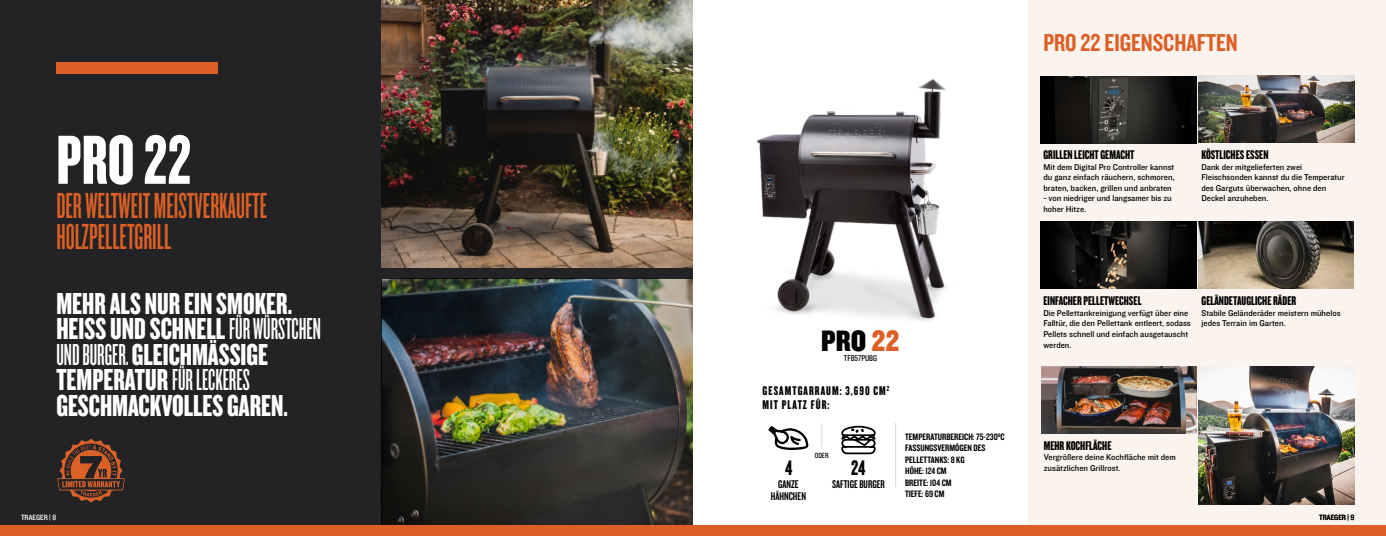
<style>
.page{position:relative;width:1386px;height:536px;background:#fff}
.page>*{position:absolute;margin:0;border:0;box-sizing:border-box;transform-origin:0 0}
.t1{font:72.01px "Knockout 68 Full Featherwt";color:#fff}
.t2{font:37.62px/31.5px "Knockout 46 Flyweight";color:#dc6026}
.t3{font:31.5px/25.4px "Knockout 68 Full Featherwt";color:#fff}
.t4{font:31.5px "Knockout 46 Flyweight";color:#fff}
.t5{font:30.62px "Knockout 70 Full Welterwt";color:#000}
.t6{font:25.38px "Knockout 49 Liteweight";color:#dc6026}
.t7{font:21.88px "Knockout 68 Full Featherwt";color:#000}
.t8{font:13.12px "Knockout 68 Full Featherwt";color:#000}
.t9{font:13.12px/14px "Knockout 68 Full Featherwt";letter-spacing:.08em;color:#000}
.t10{font:11.64px/11.4px "Knockout 48 Featherweight";color:#000;text-align:center}
.t11{font:9.62px/11.5px "Knockout 49 Liteweight";color:#000}
.t12{font:8.75px/10.5px "Knockout 31 Junior Middlewt";color:#000}
.t13{font:8.75px "Knockout 29 Junior Ltweight";color:#000}
.t14{font:7.88px "Knockout 30 Junior Welterwt";color:#fff}
.t15{font:7.88px "Knockout 30 Junior Welterwt";color:#000}
.t16{font:7.79px "Knockout 29 Junior Ltweight";color:#000}
.s1{font-family:"Knockout 46 Flyweight"}
.s2{font-family:"Knockout 68 Full Featherwt"}
.s3{color:#dc6026}
</style>
<div class="page">
<div style="left:0;top:0;width:693px;height:536px;background:#232325"></div>
<img style="left:382px;top:0;width:311px;height:268px">
<img style="left:382px;top:279px;width:311px;height:246px">
<div style="left:56px;top:62px;width:162px;height:12px;background:#dc6026"></div>
<div style="left:0;top:525px;width:702px;height:11px;background:#dc6026"></div>
<img style="left:57px;top:439px;width:68px;height:64px">
<div style="left:1028px;top:0;width:358px;height:525px;background:#faf3ee"></div>
<svg style="left:821px;top:423px;width:1px;height:23px"></svg>
<hr style="left:895px;top:423px;width:1px;height:64px;background:#000">
<svg style="left:768px;top:426px;width:40px;height:24px"></svg>
<div style="left:693px;top:525px;width:693px;height:11px;background:#dc6026"></div>
<img style="left:757px;top:79px;width:190px;height:242px">
<svg style="left:841px;top:425px;width:35px;height:30px"></svg>
<img style="left:1041px;top:76px;width:155px;height:67px">
<img style="left:1199px;top:76px;width:155px;height:67px">
<img style="left:1041px;top:221px;width:155px;height:67px">
<img style="left:1199px;top:221px;width:155px;height:67px">
<img style="left:1041px;top:366px;width:155px;height:67px">
<img style="left:1199px;top:366px;width:155px;height:138px">
<h1 class="t1" style="left:56px;top:116px;width:137px">PRO 22</h1>
<h2 class="t2" style="left:56px;top:189px;width:213px">DER WELTWEIT MEISTVERKAUFTE<br>HOLZPELLETGRILL</h2>
<h3 class="t3" style="left:56px;top:290px;width:266px">MEHR ALS NUR EIN SMOKER.<br>HEISS UND SCHNELL <span class="s1">FÜR WÜRSTCHEN<br>UND BURGER.</span> GLEICHMÄSSIGE</h3>
<h3 class="t4" style="left:56px;top:362px;width:195px"><span class="s2">TEMPERATUR</span> FÜR LECKERES</h3>
<h3 class="t3" style="left:56px;top:391px;width:233px">GESCHMACKVOLLES GAREN.</h3>
<p class="t14" style="left:21px;top:511px;width:37px">TRAEGER | 8</p>
<h3 class="t6" style="left:1043px;top:27px;width:196px">PRO 22 EIGENSCHAFTEN</h3>
<h3 class="t5" style="left:821px;top:320px;width:80px">PRO <span class="s3">22</span></h3>
<p class="t13" style="left:844px;top:352px;width:35px">TFB57PUBG</p>
<h3 class="t9" style="left:763px;top:383px;width:128px">GESAMTGARRAUM: 3,690 CM<sup>2<br></sup>MIT PLATZ FÜR:</h3>
<p class="t16" style="left:815px;top:450px;width:15px">ODER</p>
<h3 class="t7" style="left:785px;top:454px;width:9px">4</h3>
<h3 class="t7" style="left:851px;top:454px;width:16px">24</h3>
<h3 class="t10" style="left:771px;top:478px;width:37px">GANZE<br>HÄHNCHEN</h3>
<h3 class="t10" style="left:832px;top:478px;width:54px">SAFTIGE BURGER</h3>
<p class="t11" style="left:905px;top:430px;width:101px">TEMPERATURBEREICH: 75-230ºC<br>FASSUNGSVERMÖGEN DES<br>PELLETTANKS: 8 KG<br>HÖHE: 124 CM<br>BREITE: 104 CM<br>TIEFE: 69 CM</p>
<h3 class="t8" style="left:1043px;top:147px;width:93px">GRILLEN LEICHT GEMACHT</h3>
<p class="t12" style="left:1043px;top:161px;width:133px;text-align:justify">Mit dem Digital Pro Controller kannst du ganz einfach räuchern, schmoren, braten, backen, grillen und anbraten</p>
<p class="t12" style="left:1043px;top:193px;width:130px">- von niedriger und langsamer bis zu hoher Hitze.</p>
<h3 class="t8" style="left:1201px;top:147px;width:69px">KÖSTLICHES ESSEN</h3>
<p class="t12" style="left:1201px;top:161px;width:145px">Dank der mitgelieferten zwei<br>Fleischsonden kannst du die Temperatur des Garguts überwachen, ohne den<br>Deckel anzuheben.</p>
<h3 class="t8" style="left:1043px;top:293px;width:100px">EINFACHER PELLETWECHSEL</h3>
<p class="t12" style="left:1043px;top:307px;width:149px">Die Pellettankreinigung verfügt über eine Falltür, die den Pellettank entleert, sodass Pellets schnell und einfach ausgetauscht werden.</p>
<h3 class="t8" style="left:1202px;top:293px;width:96px">GELÄNDETAUGLICHE RÄDER</h3>
<p class="t12" style="left:1202px;top:307px;width:141px">Stabile Geländeräder meistern mühelos jedes Terrain im Garten.</p>
<h3 class="t8" style="left:1044px;top:437px;width:69px">MEHR KOCHFLÄCHE</h3>
<p class="t12" style="left:1044px;top:451px;width:134px">Vergrößere deine Kochfläche mit dem zusätzlichen Grillrost.</p>
<p class="t15" style="left:1319px;top:511px;width:37px">TRAEGER | 9</p>
</div>
